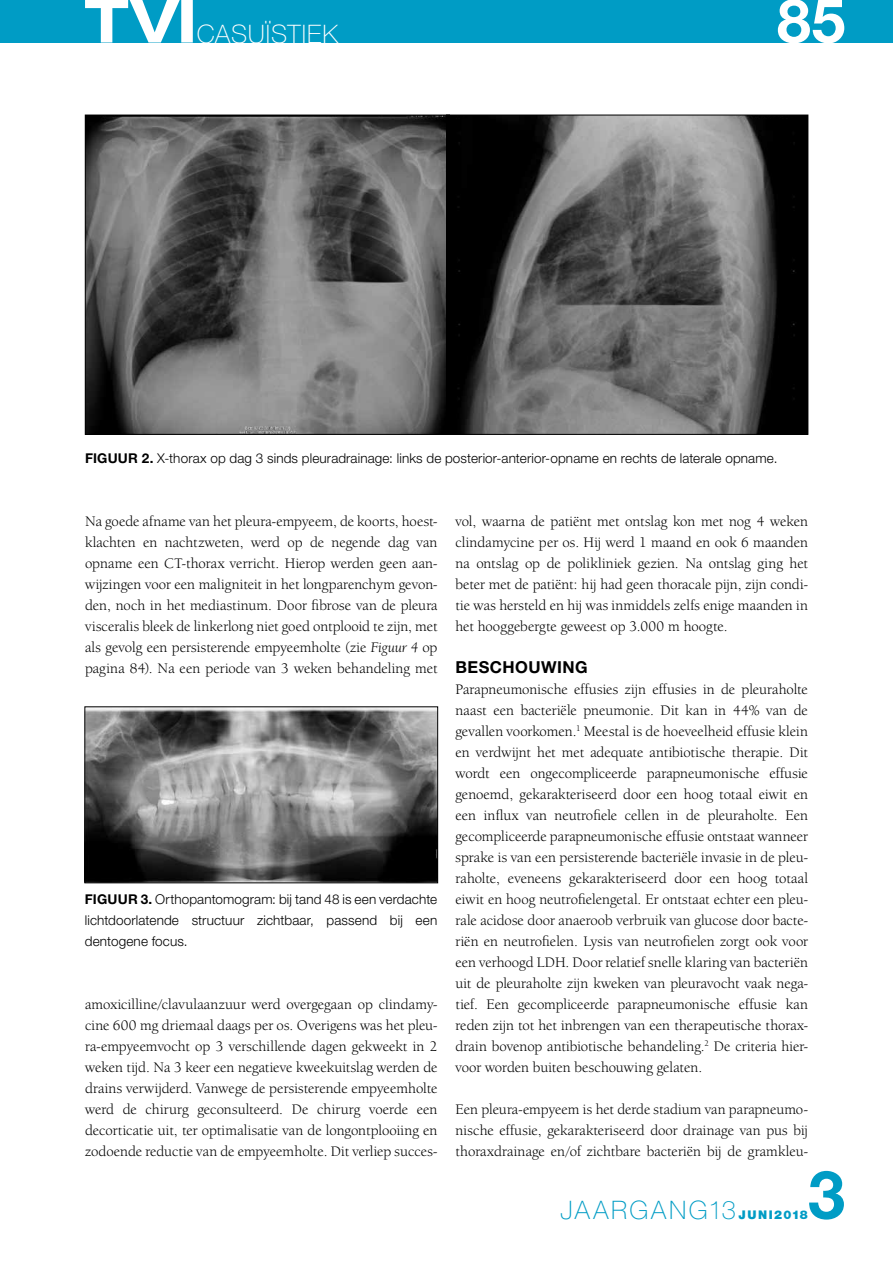
<style>
.page{position:relative;width:893px;height:1263px;background:#fff}
.page>*{position:absolute;margin:0;border:0;box-sizing:border-box;transform-origin:0 0}
.t1{font:700 66.9px "Helvetica Neue LT Std";color:#009cc5}
.t2{font:700 60.75px "Helvetica Neue LT Std";color:#fff}
.t3{font:100 25.5px "Helvetica Neue LT Std";letter-spacing:.095em;color:#009cc5}
.t4{font:100 25.5px "Helvetica Neue LT Std";letter-spacing:.03em;color:#fff}
.t5{font:700 16.5px "Helvetica Neue LT Std";letter-spacing:.025em;color:#000}
.t6{font:15px/21px "Berkeley Oldstyle IT Cby BT";letter-spacing:.005em;color:#000;text-align:justify}
.t7{font:300 13.5px/21px "Helvetica Neue LT Std";letter-spacing:.01em;color:#000;text-align:justify}
.s1{font-weight:700}
.s2{font-style:italic}
.s3{font-weight:900;font-size:12px}
</style>
<div class="page">
<div style="left:0;top:0;width:893px;height:43px;background:#009cc5"></div>
<svg style="left:85px;top:0;width:108px;height:43px"></svg>
<img style="left:87px;top:117px;width:359px;height:316px">
<img style="left:87px;top:709px;width:349px;height:172px">
<div style="left:85px;top:707px;width:353px;height:176px;border:1px solid #000"></div>
<img style="left:448px;top:117px;width:358px;height:316px">
<div style="left:446px;top:115px;width:362px;height:320px;border:1px solid #000"></div>
<h3 class="t4" style="left:197px;top:19px;width:143px">CASUÏSTIEK</h3>
<h2 class="t2" style="left:777px;top:-17px;width:70px">85</h2>
<p class="t7" style="left:85px;top:447px;width:694px"><span class="s1">FIGUUR 2.</span> X-thorax op dag 3 sinds pleuradrainage: links de posterior-anterior-opname en rechts de laterale opname.</p>
<p class="t6" style="left:85px;top:510px;width:354px">Na goede afname van het pleura-empyeem, de koorts, hoest&shy;klachten en nachtzweten, werd op de negende dag van opname een CT-thorax verricht. Hierop werden geen aan&shy;wijzingen voor een maligniteit in het longparenchym gevon&shy;den, noch in het mediastinum. Door fibrose van de pleura visceralis bleek de linkerlong niet goed ontplooid te zijn, met als gevolg een persisterende empyeemholte (zie <span class="s2">Figuur 4</span> op pagina 84). Na een periode van 3 weken behandeling met</p>
<p class="t7" style="left:85px;top:888px;width:354px"><span class="s1">FIGUUR 3.</span> Orthopantomogram: bij tand 48 is een verdachte lichtdoorlatende structuur zichtbaar, passend bij een dentogene focus.</p>
<p class="t6" style="left:85px;top:993px;width:354px">amoxicilline/clavulaanzuur werd overgegaan op clindamy&shy;cine 600 mg driemaal daags per os. Overigens was het pleu&shy;ra-empyeemvocht op 3 verschillende dagen gekweekt in 2 weken tijd. Na 3 keer een negatieve kweekuitslag werden de drains verwijderd. Vanwege de persisterende empyeemholte werd de chirurg geconsulteerd. De chirurg voerde een decorticatie uit, ter optimalisatie van de longontplooiing en zodoende reductie van de empyeemholte. Dit verliep succes-</p>
<p class="t6" style="left:455px;top:510px;width:354px">vol, waarna de patiënt met ontslag kon met nog 4 weken clindamycine per os. Hij werd 1 maand en ook 6 maanden na ontslag op de polikliniek gezien. Na ontslag ging het beter met de patiënt: hij had geen thoracale pijn, zijn condi&shy;tie was hersteld en hij was inmiddels zelfs enige maanden in het hooggebergte geweest op 3.000 m hoogte.</p>
<p class="t5" style="left:455px;top:656px;width:134px">BESCHOUWING</p>
<p class="t6" style="left:455px;top:678px;width:354px">Parapneumonische effusies zijn effusies in de pleuraholte naast een bacteriële pneumonie. Dit kan in 44% van de gevallen voorkomen.<sup>1</sup> Meestal is de hoeveelheid effusie klein en verdwijnt het met adequate antibiotische therapie. Dit wordt een ongecompliceerde parapneumonische effusie genoemd, gekarakteriseerd door een hoog totaal eiwit en een influx van neutrofiele cellen in de pleuraholte. Een gecompliceerde parapneumonische effusie ontstaat wanneer sprake is van een persisterende bacteriële invasie in de pleu&shy;raholte, eveneens gekarakteriseerd door een hoog totaal eiwit en hoog neutrofielengetal. Er ontstaat echter een pleu&shy;rale acidose door anaeroob verbruik van glucose door bacte&shy;riën en neutrofielen. Lysis van neutrofielen zorgt ook voor een verhoogd LDH. Door relatief snelle klaring van bacteriën uit de pleuraholte zijn kweken van pleuravocht vaak nega&shy;tief. Een gecompliceerde parapneumonische effusie kan reden zijn tot het inbrengen van een therapeutische thorax&shy;drain bovenop antibiotische behandeling.<sup>2</sup> De criteria hier&shy;voor worden buiten beschouwing gelaten.</p>
<p class="t6" style="left:455px;top:1098px;width:354px">Een pleura-empyeem is het derde stadium van parapneumo&shy;nische effusie, gekarakteriseerd door drainage van pus bij thoraxdrainage en/of zichtbare bacteriën bij de gramkleu-</p>
<h1 class="t1" style="left:808px;top:1153px;width:39px">3</h1>
<h3 class="t3" style="left:560px;top:1195px;width:249px">JAARGANG13<span class="s3">JUNI2018</span></h3>
</div>
